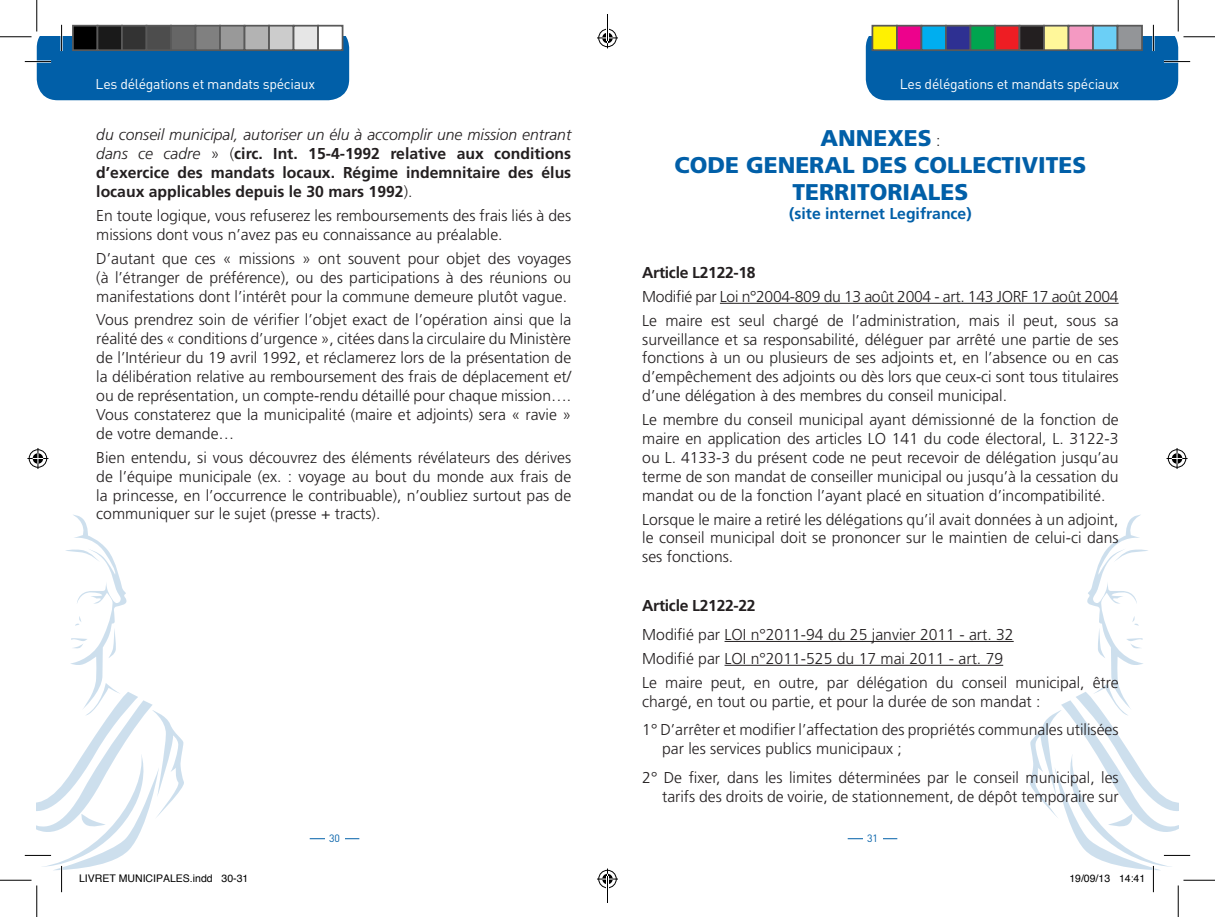
<style>
.page{position:relative;width:1215px;height:917px;background:#fff}
.page>*{position:absolute;margin:0;border:0;box-sizing:border-box;transform-origin:0 0}
.t1{font:900 22.75px/27.3px "Frutiger";color:#015fa8;text-align:center}
.t2{font:300 15.75px/18.9px "Frutiger";color:#231f20;text-align:justify}
.t3{font:700 15.75px/18.9px "Frutiger";color:#231f20;text-align:justify}
.t4{font:300 15.75px "Frutiger";letter-spacing:-.02em;color:#231f20}
.t5{font:700 15.75px "Frutiger";letter-spacing:-.02em;color:#231f20}
.t6{font:700 15.75px "Frutiger";color:#015fa8}
.t7{font:14px "DIN";letter-spacing:-.02em;color:#fff}
.t8{font:10.5px "Helvetica";color:#000}
.t9{font:10.5px "DIN";color:#015fa8}
.s1{font-weight:300;font-style:italic}
.s2{font-weight:300}
.s3{font-weight:300;font-size:15.75px;color:#231f20}
</style>
<div class="page">
<hr style="left:310px;top:838px;width:49px;height:1px;background:#015fa8">
<div style="left:324px;top:823px;width:20px;height:30px;background:#fff"></div>
<hr style="left:847px;top:838px;width:50px;height:1px;background:#015fa8">
<div style="left:862px;top:823px;width:20px;height:30px;background:#fff"></div>
<hr style="left:720px;top:303px;width:398px;height:1px;background:#231f20">
<hr style="left:724px;top:641px;width:289px;height:1px;background:#231f20">
<hr style="left:724px;top:665px;width:279px;height:1px;background:#231f20">
<svg style="left:25px;top:25px;width:324px;height:75px;background:#176cae"></svg>
<svg style="left:865px;top:25px;width:325px;height:75px;background:#186daf"></svg>
<hr style="left:0;top:36px;width:32px;height:2px;background:#fff">
<hr style="left:1183px;top:36px;width:31px;height:2px;background:#fff">
<hr style="left:36px;top:0;width:2px;height:32px;background:#fff">
<hr style="left:1177px;top:0;width:2px;height:32px;background:#fff">
<hr style="left:0;top:36px;width:32px;height:1px;background:#000">
<hr style="left:1183px;top:36px;width:31px;height:1px;background:#000">
<hr style="left:0;top:880px;width:32px;height:1px;background:#000">
<hr style="left:1183px;top:880px;width:31px;height:1px;background:#000">
<hr style="left:36px;top:0;width:1px;height:32px;background:#000">
<hr style="left:36px;top:885px;width:1px;height:32px;background:#000">
<hr style="left:1177px;top:0;width:1px;height:32px;background:#000">
<hr style="left:1177px;top:885px;width:1px;height:32px;background:#000">
<svg style="left:27px;top:448px;width:21px;height:21px"></svg>
<svg style="left:1166px;top:448px;width:21px;height:21px"></svg>
<div style="left:73px;top:26px;width:24px;height:24px;background:#000"></div>
<div style="left:72px;top:25px;width:26px;height:26px;border:2px solid #595959"></div>
<div style="left:97px;top:26px;width:25px;height:24px;background:#1a1a1a"></div>
<div style="left:97px;top:25px;width:26px;height:26px;border:2px solid #595959"></div>
<div style="left:122px;top:26px;width:24px;height:24px;background:#333"></div>
<div style="left:121px;top:25px;width:26px;height:26px;border:2px solid #595959"></div>
<div style="left:146px;top:26px;width:25px;height:24px;background:#4d4d4d"></div>
<div style="left:146px;top:25px;width:26px;height:26px;border:2px solid #595959"></div>
<div style="left:171px;top:26px;width:24px;height:24px;background:#666"></div>
<div style="left:170px;top:25px;width:26px;height:26px;border:2px solid #595959"></div>
<div style="left:195px;top:26px;width:25px;height:24px;background:#808080"></div>
<div style="left:195px;top:25px;width:26px;height:26px;border:2px solid #595959"></div>
<div style="left:220px;top:26px;width:24px;height:24px;background:#999"></div>
<div style="left:219px;top:25px;width:26px;height:26px;border:2px solid #595959"></div>
<div style="left:244px;top:26px;width:25px;height:24px;background:#b3b3b3"></div>
<div style="left:244px;top:25px;width:26px;height:26px;border:2px solid #595959"></div>
<div style="left:269px;top:26px;width:24px;height:24px;background:#ccc"></div>
<div style="left:268px;top:25px;width:26px;height:26px;border:2px solid #595959"></div>
<div style="left:293px;top:26px;width:25px;height:24px;background:#e6e6e6"></div>
<div style="left:293px;top:25px;width:26px;height:26px;border:2px solid #595959"></div>
<div style="left:318px;top:26px;width:24px;height:24px;background:#fff"></div>
<div style="left:317px;top:25px;width:26px;height:26px;border:2px solid #595959"></div>
<div style="left:872px;top:26px;width:25px;height:24px;background:#fff101"></div>
<div style="left:871px;top:25px;width:26px;height:26px;border:2px solid #595959"></div>
<div style="left:897px;top:26px;width:24px;height:24px;background:#ed028c"></div>
<div style="left:896px;top:25px;width:26px;height:26px;border:2px solid #595959"></div>
<div style="left:921px;top:26px;width:25px;height:24px;background:#00aeef"></div>
<div style="left:920px;top:25px;width:26px;height:26px;border:2px solid #595959"></div>
<div style="left:946px;top:26px;width:24px;height:24px;background:#2e3092"></div>
<div style="left:945px;top:25px;width:26px;height:26px;border:2px solid #595959"></div>
<div style="left:970px;top:26px;width:25px;height:24px;background:#00a54f"></div>
<div style="left:969px;top:25px;width:26px;height:26px;border:2px solid #595959"></div>
<div style="left:995px;top:26px;width:24px;height:24px;background:#ee1d23"></div>
<div style="left:994px;top:25px;width:26px;height:26px;border:2px solid #595959"></div>
<div style="left:1019px;top:26px;width:25px;height:24px;background:#231f20"></div>
<div style="left:1018px;top:25px;width:26px;height:26px;border:2px solid #595959"></div>
<div style="left:1044px;top:26px;width:24px;height:24px;background:#fff79a"></div>
<div style="left:1043px;top:25px;width:26px;height:26px;border:2px solid #595959"></div>
<div style="left:1068px;top:26px;width:25px;height:24px;background:#f499c2"></div>
<div style="left:1067px;top:25px;width:26px;height:26px;border:2px solid #595959"></div>
<div style="left:1093px;top:26px;width:24px;height:24px;background:#6bcff6"></div>
<div style="left:1092px;top:25px;width:26px;height:26px;border:2px solid #595959"></div>
<div style="left:1117px;top:26px;width:25px;height:24px;background:#939598"></div>
<div style="left:1116px;top:25px;width:26px;height:26px;border:2px solid #595959"></div>
<svg style="left:25px;top:514px;width:159px;height:378px"></svg>
<svg style="left:1029px;top:514px;width:161px;height:378px"></svg>
<svg style="left:597px;top:14px;width:21px;height:34px"></svg>
<svg style="left:597px;top:868px;width:21px;height:35px"></svg>
<p class="t7" style="left:96px;top:76px;width:221px">Les délégations et mandats spéciaux</p>
<p class="t7" style="left:899px;top:76px;width:221px">Les délégations et mandats spéciaux</p>
<p class="t3" style="left:96px;top:125px;width:476px"><span class="s1">du conseil municipal, autoriser un élu à accomplir une mission entrant dans ce cadre</span> <span class="s2">» (</span>circ. Int. 15-4-1992 relative aux conditions d’exercice des mandats locaux. Régime indemnitaire des élus locaux applicables depuis le 30 mars 1992<span class="s2">).</span></p>
<p class="t2" style="left:96px;top:206px;width:476px">En toute logique, vous refuserez les remboursements des frais liés à des missions dont vous n’avez pas eu connaissance au préalable.</p>
<p class="t2" style="left:96px;top:249px;width:476px">D’autant que ces « missions » ont souvent pour objet des voyages (à l’étranger de préférence), ou des participations à des réunions ou manifestations dont l’intérêt pour la commune demeure plutôt vague.</p>
<p class="t2" style="left:96px;top:310px;width:476px">Vous prendrez soin de vérifier l’objet exact de l’opération ainsi que la réalité des « conditions d’urgence », citées dans la circulaire du Ministère de l’Intérieur du 19 avril 1992, et réclamerez lors de la présentation de la délibération relative au remboursement des frais de déplacement et/ ou de représentation, un compte-rendu détaillé pour chaque mission….<br>Vous constaterez que la municipalité (maire et adjoints) sera « ravie » de votre demande…</p>
<p class="t2" style="left:96px;top:448px;width:476px">Bien entendu, si vous découvrez des éléments révélateurs des dérives de l’équipe municipale (ex. : voyage au bout du monde aux frais de la princesse, en l’occurrence le contribuable), n’oubliez surtout pas de communiquer sur le sujet (presse + tracts).</p>
<p class="t1" style="left:820px;top:124px;width:121px">ANNEXES <span class="s3">:</span></p>
<p class="t1" style="left:674px;top:151px;width:413px">CODE GENERAL DES COLLECTIVITES<br>TERRITORIALES</p>
<p class="t6" style="left:789px;top:204px;width:184px">(site internet Legifrance)</p>
<p class="t5" style="left:642px;top:263px;width:115px">Article L2122-18</p>
<p class="t4" style="left:642px;top:287px;width:478px">Modifié par Loi n°2004-809 du 13 août 2004 - art. 143 JORF 17 août 2004</p>
<p class="t2" style="left:642px;top:311px;width:478px">Le maire est seul chargé de l’administration, mais il peut, sous sa surveillance et sa responsabilité, déléguer par arrêté une partie de ses fonctions à un ou plusieurs de ses adjoints et, en l’absence ou en cas d’empêchement des adjoints ou dès lors que ceux-ci sont tous titulaires d’une délégation à des membres du conseil municipal.</p>
<p class="t2" style="left:642px;top:410px;width:478px">Le membre du conseil municipal ayant démissionné de la fonction de maire en application des articles LO 141 du code électoral, L. 3122-3 ou L. 4133-3 du présent code ne peut recevoir de délégation jusqu’au terme de son mandat de conseiller municipal ou jusqu’à la cessation du mandat ou de la fonction l’ayant placé en situation d’incompatibilité.</p>
<p class="t2" style="left:642px;top:510px;width:478px">Lorsque le maire a retiré les délégations qu’il avait données à un adjoint, le conseil municipal doit se prononcer sur le maintien de celui-ci dans ses fonctions.</p>
<p class="t5" style="left:642px;top:596px;width:115px">Article L2122-22</p>
<p class="t2" style="left:642px;top:625px;width:373px">Modifié par LOI n°2011-94 du 25 janvier 2011 - art. 32</p>
<p class="t2" style="left:642px;top:649px;width:362px">Modifié par LOI n°2011-525 du 17 mai 2011 - art. 79</p>
<p class="t2" style="left:642px;top:673px;width:478px">Le maire peut, en outre, par délégation du conseil municipal, être chargé, en tout ou partie, et pour la durée de son mandat :</p>
<p class="t2" style="left:662px;top:720px;width:458px;text-indent:-20px">1° D’arrêter et modifier l’affectation des propriétés communales utilisées par les services publics municipaux ;</p>
<p class="t2" style="left:642px;top:768px;width:478px;text-align:right">2° De fixer, dans les limites déterminées par le conseil municipal, les tarifs des droits de voirie, de stationnement, de dépôt temporaire sur</p>
<p class="t9" style="left:329px;top:832px;width:12px">30</p>
<p class="t9" style="left:867px;top:832px;width:12px">31</p>
<p class="t8" style="left:79px;top:870px;width:171px">LIVRET MUNICIPALES.indd 30-31</p>
<p class="t8" style="left:1069px;top:870px;width:77px">19/09/13 14:41</p>
</div>
